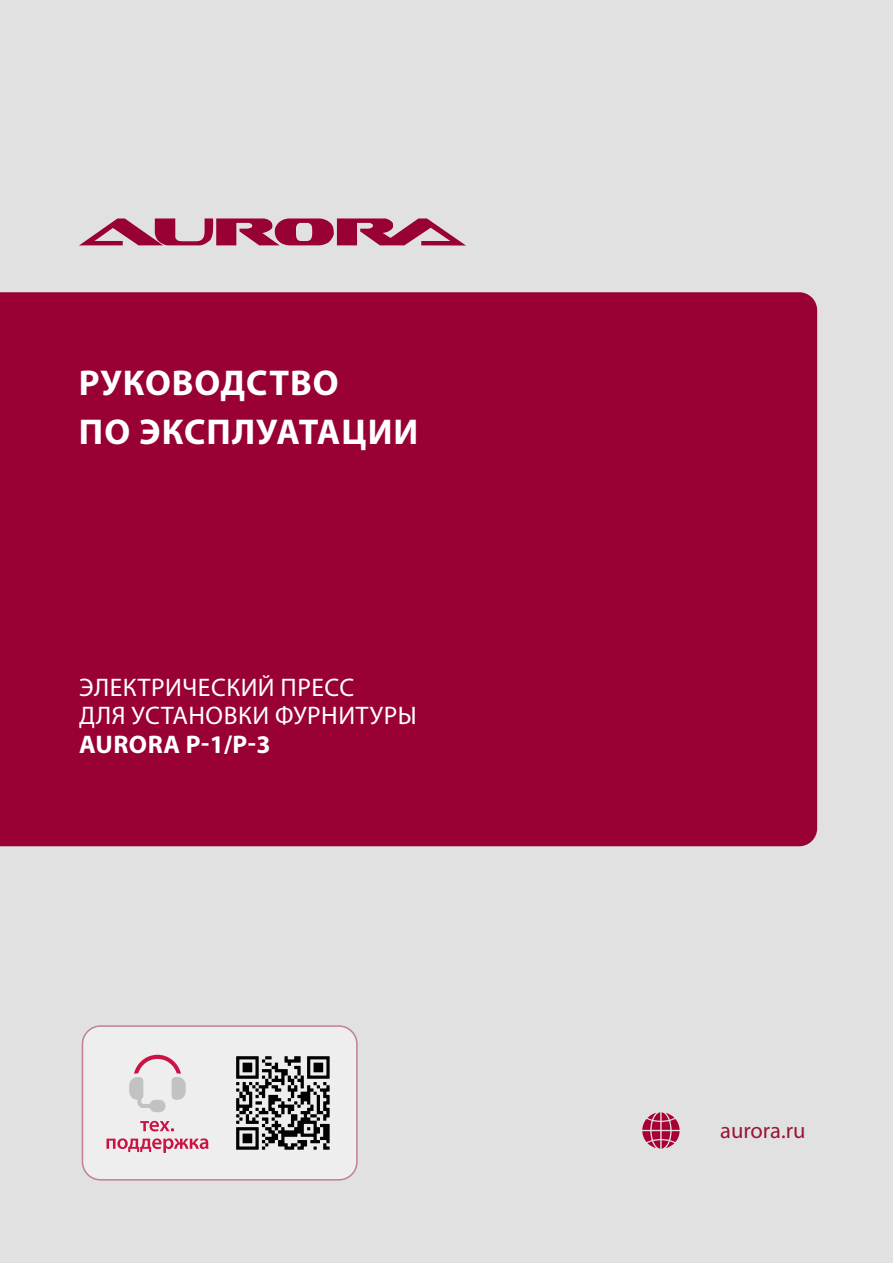
<style>
.page{position:relative;width:893px;height:1263px;background:#e1e1e1}
.page>*{position:absolute;margin:0;border:0;box-sizing:border-box;transform-origin:0 0}
.t1{font:700 36px/49.5px "Myriad Pro";letter-spacing:.03em;color:#fff}
.t2{font:25.5px/28.5px "Myriad Pro";letter-spacing:.02em;color:#fff}
.t3{font:700 25.5px "Myriad Pro";letter-spacing:.02em;color:#fff}
.t4{font:22.5px "Myriad Pro";color:#9a1737}
</style>
<div class="page">
<div style="left:0;top:292px;width:817px;height:554px;background:#903"></div>
<svg style="left:79px;top:218px;width:387px;height:28px"></svg>
<div style="left:82px;top:1026px;width:275px;height:154px;background:#eee;border-radius:18px"></div>
<div style="left:82px;top:1025px;width:276px;height:155px;border:2px solid #903;border-radius:18px"></div>
<svg style="left:236px;top:1056px;width:94px;height:94px"></svg>
<svg style="left:129px;top:1054px;width:57px;height:58px"></svg>
<svg style="left:140px;top:1121px;width:34px;height:10px"></svg>
<svg style="left:107px;top:1138px;width:101px;height:15px"></svg>
<svg style="left:642px;top:1112px;width:38px;height:37px"></svg>
<h1 class="t1" style="left:79px;top:357px;width:341px">РУКОВОДСТВО<br>ПО ЭКСПЛУАТАЦИИ</h1>
<p class="t2" style="left:79px;top:672px;width:339px">ЭЛЕКТРИЧЕСКИЙ ПРЕСС<br>ДЛЯ УСТАНОВКИ ФУРНИТУРЫ</p>
<p class="t3" style="left:79px;top:727px;width:193px">AURORA P-1/P-3</p>
<p class="t4" style="left:720px;top:1117px;width:87px">aurora.ru</p>
</div>
